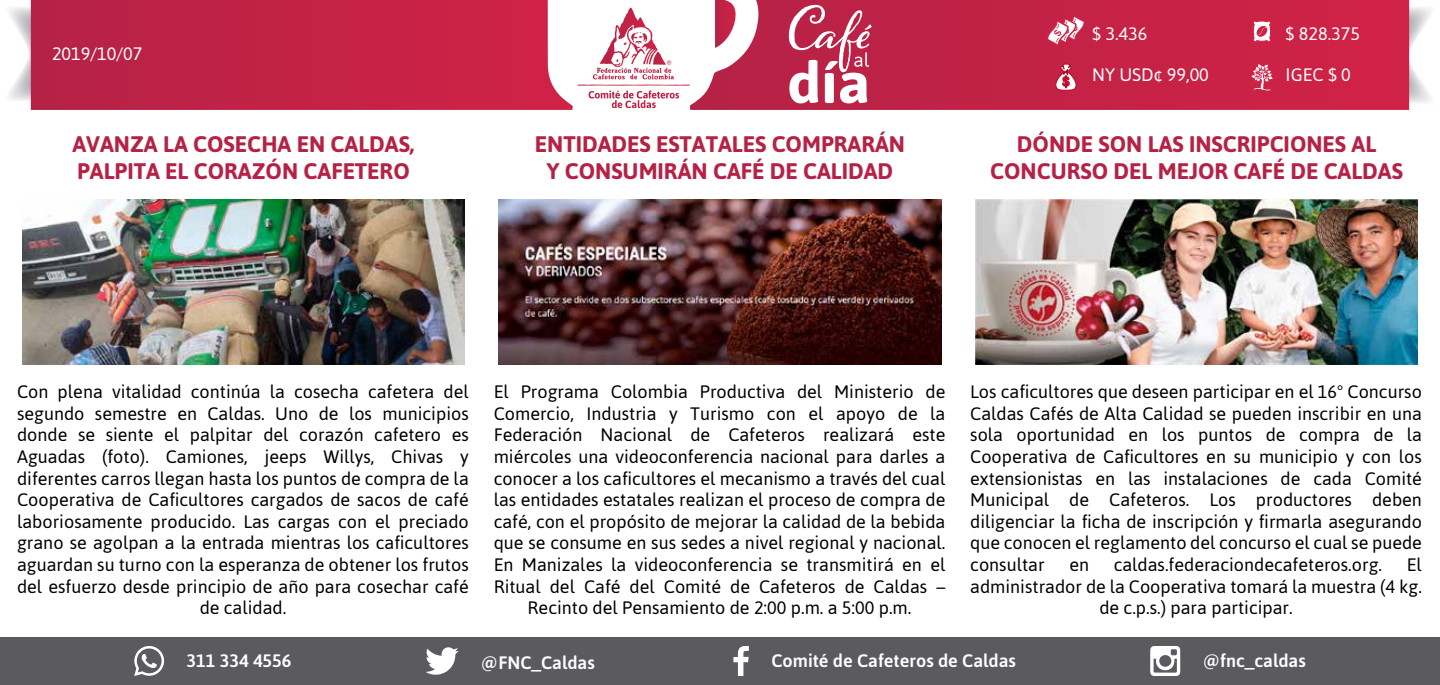
<style>
.page{position:relative;width:1440px;height:685px;background:#fff}
.page>*{position:absolute;margin:0;border:0;box-sizing:border-box;transform-origin:0 0}
.t1{font:700 22.5px/27px "Asap";color:#b52246;text-align:center}
.t2{font:18px/21.6px "Asap";color:#000;text-align:center}
.t3{font:500 18px "Asap";color:#fff}
.t4{font:18px "Asap";color:#fff}
</style>
<div class="page">
<svg style="left:9px;top:4px;width:22px;height:99px"></svg>
<svg style="left:1409px;top:4px;width:22px;height:101px"></svg>
<svg style="left:31px;top:0;width:542px;height:110px;background:#c42a4d"></svg>
<svg style="left:690px;top:0;width:719px;height:110px;background:#c82f51"></svg>
<svg style="left:577px;top:8px;width:113px;height:100px"></svg>
<div style="left:0;top:636px;width:1440px;height:48px;background:#5b5b5f"></div>
<svg style="left:426px;top:647px;width:32px;height:27px"></svg>
<svg style="left:733px;top:646px;width:16px;height:29px"></svg>
<svg style="left:1150px;top:646px;width:30px;height:29px"></svg>
<svg style="left:134px;top:646px;width:30px;height:29px"></svg>
<svg style="left:789px;top:5px;width:82px;height:98px"></svg>
<img style="left:499px;top:199px;width:442px;height:165px">
<img style="left:22px;top:199px;width:443px;height:165px">
<svg style="left:1253px;top:20px;width:18px;height:22px"></svg>
<svg style="left:1055px;top:64px;width:21px;height:28px"></svg>
<svg style="left:1047px;top:15px;width:38px;height:31px"></svg>
<svg style="left:1251px;top:64px;width:22px;height:26px"></svg>
<img style="left:975px;top:199px;width:443px;height:165px">
<p class="t4" style="left:52px;top:42px;width:92px">2019/10/07</p>
<p class="t1" style="left:72px;top:129px;width:343px;text-align:left">AVANZA LA COSECHA EN CALDAS,<br>PALPITA EL CORAZÓN CAFETERO</p>
<p class="t4" style="left:1092px;top:22px;width:57px">$ 3.436</p>
<p class="t4" style="left:1092px;top:62px;width:118px">NY USD¢ 99,00</p>
<p class="t4" style="left:1286px;top:22px;width:76px">$ 828.375</p>
<p class="t4" style="left:1286px;top:62px;width:67px">IGEC $ 0</p>
<p class="t1" style="left:535px;top:129px;width:372px">ENTIDADES ESTATALES COMPRARÁN<br>Y CONSUMIRÁN CAFÉ DE CALIDAD</p>
<p class="t1" style="left:990px;top:129px;width:414px">DÓNDE SON LAS INSCRIPCIONES AL<br>CONCURSO DEL MEJOR CAFÉ DE CALDAS</p>
<p class="t2" style="left:17px;top:380px;width:453px">Con plena vitalidad continúa la cosecha cafetera del segundo semestre en Caldas. Uno de los municipios donde se siente el palpitar del corazón cafetero es Aguadas (foto). Camiones, jeeps Willys, Chivas y diferentes carros llegan hasta los puntos de compra de la Cooperativa de Caficultores cargados de sacos de café laboriosamente producido. Las cargas con el preciado grano se agolpan a la entrada mientras los caficultores aguardan su turno con la esperanza de obtener los frutos del esfuerzo desde principio de año para cosechar café de calidad.</p>
<p class="t2" style="left:494px;top:380px;width:453px">El Programa Colombia Productiva del Ministerio de Comercio, Industria y Turismo con el apoyo de la Federación Nacional de Cafeteros realizará este miércoles una videoconferencia nacional para darles a conocer a los caficultores el mecanismo a través del cual las entidades estatales realizan el proceso de compra de café, con el propósito de mejorar la calidad de la bebida que se consume en sus sedes a nivel regional y nacional.<br>En Manizales la videoconferencia se transmitirá en el Ritual del Café del Comité de Cafeteros de Caldas – Recinto del Pensamiento de 2:00 p.m. a 5:00 p.m.</p>
<p class="t2" style="left:970px;top:380px;width:453px;text-align:justify">Los caficultores que deseen participar en el 16° Concurso Caldas Cafés de Alta Calidad se pueden inscribir en una sola oportunidad en los puntos de compra de la Cooperativa de Caficultores en su municipio y con los extensionistas en las instalaciones de cada Comité Municipal de Cafeteros. Los productores deben diligenciar la ficha de inscripción y firmarla asegurando que conocen el reglamento del concurso el cual se puede consultar</p>
<p class="t2" style="left:1069px;top:553px;width:21px">en</p>
<p class="t2" style="left:1114px;top:553px;width:270px">caldas.federaciondecafeteros.org.</p>
<p class="t2" style="left:1407px;top:553px;width:17px">El</p>
<p class="t2" style="left:970px;top:574px;width:453px">administrador de la Cooperativa tomará la muestra (4 kg.</p>
<p class="t2" style="left:1099px;top:596px;width:195px">de c.p.s.) para participar.</p>
<p class="t3" style="left:187px;top:648px;width:106px">311 334 4556</p>
<p class="t3" style="left:481px;top:650px;width:115px">@FNC_Caldas</p>
<p class="t3" style="left:771px;top:648px;width:246px">Comité de Cafeteros de Caldas</p>
<p class="t3" style="left:1203px;top:647px;width:105px">@fnc_caldas</p>
</div>
